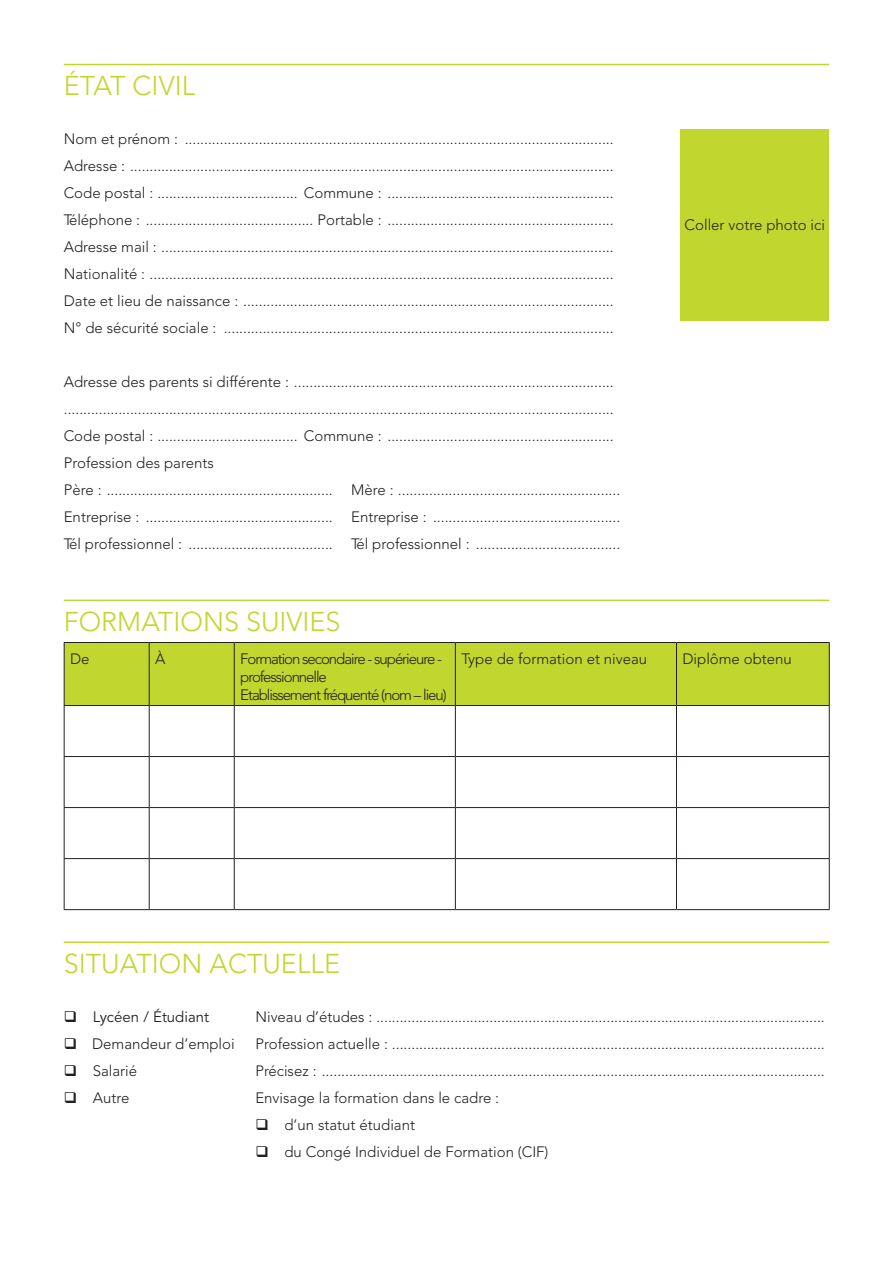
<style>
.page{position:relative;width:893px;height:1263px;background:#fff}
.page>*{position:absolute;margin:0;border:0;box-sizing:border-box;transform-origin:0 0}
.t1{font:300 27px "Avenir";color:#c1d72f}
.t2{font:300 15px/27px "Avenir";color:#231f20;text-align:justify}
.t3{font:300 15px/18px "Avenir";letter-spacing:-.07em;color:#231f20}
.t4{font:15px "Avenir";color:#231f20}
</style>
<div class="page">
<hr style="left:64px;top:941px;width:765px;height:2px;background:#c1d72f">
<hr style="left:64px;top:64px;width:765px;height:1px;background:#c1d72f">
<hr style="left:64px;top:600px;width:765px;height:1px;background:#c1d72f">
<div style="left:65px;top:643px;width:764px;height:62px;background:#c1d72f"></div>
<hr style="left:64px;top:642px;width:85px;height:1px;background:#231f20">
<hr style="left:64px;top:643px;width:1px;height:62px;background:#231f20">
<hr style="left:149px;top:642px;width:85px;height:1px;background:#231f20">
<hr style="left:149px;top:643px;width:1px;height:62px;background:#231f20">
<hr style="left:234px;top:642px;width:221px;height:1px;background:#231f20">
<hr style="left:234px;top:643px;width:1px;height:62px;background:#231f20">
<hr style="left:455px;top:642px;width:221px;height:1px;background:#231f20">
<hr style="left:455px;top:643px;width:1px;height:62px;background:#231f20">
<hr style="left:676px;top:642px;width:154px;height:1px;background:#231f20">
<hr style="left:676px;top:643px;width:1px;height:62px;background:#231f20">
<hr style="left:829px;top:643px;width:1px;height:62px;background:#231f20">
<hr style="left:64px;top:705px;width:85px;height:1px;background:#231f20">
<hr style="left:64px;top:706px;width:1px;height:50px;background:#231f20">
<hr style="left:149px;top:705px;width:85px;height:1px;background:#231f20">
<hr style="left:149px;top:706px;width:1px;height:50px;background:#231f20">
<hr style="left:234px;top:705px;width:221px;height:1px;background:#231f20">
<hr style="left:234px;top:706px;width:1px;height:50px;background:#231f20">
<hr style="left:455px;top:705px;width:221px;height:1px;background:#231f20">
<hr style="left:455px;top:706px;width:1px;height:50px;background:#231f20">
<hr style="left:676px;top:705px;width:154px;height:1px;background:#231f20">
<hr style="left:676px;top:706px;width:1px;height:50px;background:#231f20">
<hr style="left:829px;top:706px;width:1px;height:50px;background:#231f20">
<hr style="left:64px;top:756px;width:85px;height:1px;background:#231f20">
<hr style="left:64px;top:757px;width:1px;height:50px;background:#231f20">
<hr style="left:149px;top:756px;width:85px;height:1px;background:#231f20">
<hr style="left:149px;top:757px;width:1px;height:50px;background:#231f20">
<hr style="left:234px;top:756px;width:221px;height:1px;background:#231f20">
<hr style="left:234px;top:757px;width:1px;height:50px;background:#231f20">
<hr style="left:455px;top:756px;width:221px;height:1px;background:#231f20">
<hr style="left:455px;top:757px;width:1px;height:50px;background:#231f20">
<hr style="left:676px;top:756px;width:154px;height:1px;background:#231f20">
<hr style="left:676px;top:757px;width:1px;height:50px;background:#231f20">
<hr style="left:829px;top:757px;width:1px;height:50px;background:#231f20">
<hr style="left:64px;top:807px;width:85px;height:1px;background:#231f20">
<hr style="left:64px;top:808px;width:1px;height:50px;background:#231f20">
<hr style="left:149px;top:807px;width:85px;height:1px;background:#231f20">
<hr style="left:149px;top:808px;width:1px;height:50px;background:#231f20">
<hr style="left:234px;top:807px;width:221px;height:1px;background:#231f20">
<hr style="left:234px;top:808px;width:1px;height:50px;background:#231f20">
<hr style="left:455px;top:807px;width:221px;height:1px;background:#231f20">
<hr style="left:455px;top:808px;width:1px;height:50px;background:#231f20">
<hr style="left:676px;top:807px;width:154px;height:1px;background:#231f20">
<hr style="left:676px;top:808px;width:1px;height:50px;background:#231f20">
<hr style="left:829px;top:808px;width:1px;height:50px;background:#231f20">
<hr style="left:64px;top:858px;width:85px;height:1px;background:#231f20">
<hr style="left:64px;top:859px;width:1px;height:50px;background:#231f20">
<hr style="left:149px;top:858px;width:85px;height:1px;background:#231f20">
<hr style="left:149px;top:859px;width:1px;height:50px;background:#231f20">
<hr style="left:234px;top:858px;width:221px;height:1px;background:#231f20">
<hr style="left:234px;top:859px;width:1px;height:50px;background:#231f20">
<hr style="left:455px;top:858px;width:221px;height:1px;background:#231f20">
<hr style="left:455px;top:859px;width:1px;height:50px;background:#231f20">
<hr style="left:676px;top:858px;width:154px;height:1px;background:#231f20">
<hr style="left:676px;top:859px;width:1px;height:50px;background:#231f20">
<hr style="left:829px;top:859px;width:1px;height:50px;background:#231f20">
<hr style="left:64px;top:909px;width:85px;height:1px;background:#231f20">
<hr style="left:149px;top:909px;width:85px;height:1px;background:#231f20">
<hr style="left:234px;top:909px;width:221px;height:1px;background:#231f20">
<hr style="left:455px;top:909px;width:221px;height:1px;background:#231f20">
<hr style="left:676px;top:909px;width:154px;height:1px;background:#231f20">
<div style="left:680px;top:129px;width:149px;height:191px;background:#c1d72f"></div>
<h1 class="t1" style="left:64px;top:70px;width:133px">ÉTAT CIVIL</h1>
<p class="t2" style="left:64px;top:125px;width:551px">Nom et prénom : ..............................................................................................................<br>Adresse : ............................................................................................................................<br>Code postal : .................................... Commune : ..........................................................<br>Téléphone : ........................................... Portable : ..........................................................<br>Adresse mail : ....................................................................................................................<br>Nationalité : .......................................................................................................................<br>Date et lieu de naissance : ...............................................................................................<br>N° de sécurité sociale : ....................................................................................................</p>
<p class="t2" style="left:64px;top:368px;width:551px;text-align:left">Adresse des parents si différente : .................................................................................. .............................................................................................................................................<br>Code postal : .................................... Commune : ..........................................................<br>Profession des parents<br>Père : ..........................................................<br>Entreprise : ................................................<br>Tél professionnel : .....................................</p>
<p class="t2" style="left:351px;top:476px;width:271px">Mère : .........................................................<br>Entreprise : ................................................<br>Tél professionnel : .....................................</p>
<p class="t2" style="left:685px;top:212px;width:142px">Coller votre photo ici</p>
<h1 class="t1" style="left:64px;top:606px;width:95px">Fo rmations</h1>
<h1 class="t1" style="left:246px;top:606px;width:15px">suivies</h1>
<p class="t2" style="left:70px;top:645px;width:21px">De</p>
<p class="t2" style="left:155px;top:645px;width:12px">À</p>
<p class="t3" style="left:240px;top:649px;width:208px">Formation secondaire - supérieure - professionnelle<br>Etablissement fréquenté (nom – lieu)</p>
<p class="t2" style="left:461px;top:645px;width:187px">Type de formation et niveau</p>
<p class="t2" style="left:682px;top:645px;width:111px">Diplôme obtenu</p>
<h1 class="t1" style="left:64px;top:947px;width:278px">SITUATION ACTUELLE</h1>
<p class="t4" style="left:64px;top:1008px;width:147px">❑ Lycéen / Étudiant</p>
<p class="t2" style="left:64px;top:1030px;width:172px">❑ Demandeur d’emploi</p>
<p class="t2" style="left:64px;top:1057px;width:75px">❑ Salarié</p>
<p class="t2" style="left:64px;top:1084px;width:67px">❑ Autre</p>
<p class="t2" style="left:255px;top:1003px;width:571px">Niveau d’études : ...................................................................................................................<br>Profession actuelle : ...............................................................................................................<br>Précisez : .................................................................................................................................<br>Envisage la formation dans le cadre :</p>
<p class="t2" style="left:255px;top:1111px;width:161px">❑ d’un statut étudiant</p>
<p class="t2" style="left:255px;top:1138px;width:295px">❑ du Congé Individuel de Formation (CIF)</p>
</div>
